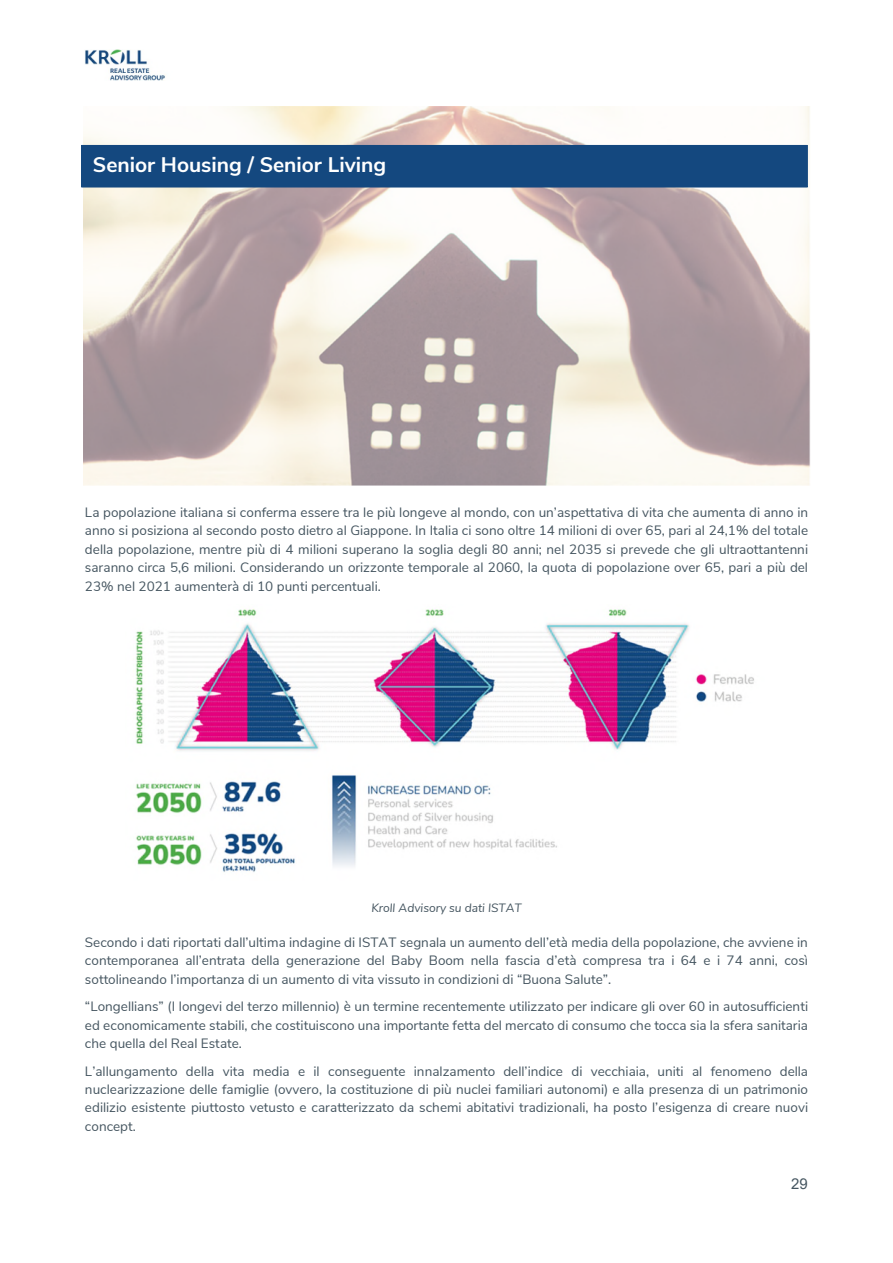
<style>
.page{position:relative;width:893px;height:1263px;background:#fff}
.page>*{position:absolute;margin:0;border:0;box-sizing:border-box;transform-origin:0 0}
.t1{font:700 21px "Nunito Sans";color:#fff}
.t2{font:15px "Arial";color:#455560}
.t3{font:13.5px/18.5px "Nunito Sans";letter-spacing:.005em;color:#455560;text-align:justify}
.t4{font:italic 12px "Nunito Sans";color:#455560}
</style>
<div class="page">
<img style="left:85px;top:49px;width:80px;height:31px">
<img style="left:83px;top:106px;width:727px;height:379px">
<div style="left:82px;top:145px;width:725px;height:42px;background:#14487f"></div>
<img style="left:135px;top:609px;width:619px;height:263px">
<p class="t1" style="left:93px;top:150px;width:295px">Senior Housing / Senior Living</p>
<p class="t3" style="left:85px;top:502px;width:725px">La popolazione italiana si conferma essere tra le più longeve al mondo, con un’aspettativa di vita che aumenta di anno in anno si posiziona al secondo posto dietro al Giappone. In Italia ci sono oltre 14 milioni di over 65, pari al 24,1% del totale della popolazione, mentre più di 4 milioni superano la soglia degli 80 anni; nel 2035 si prevede che gli ultraottantenni saranno circa 5,6 milioni. Considerando un orizzonte temporale al 2060, la quota di popolazione over 65, pari a più del 23% nel 2021 aumenterà di 10 punti percentuali.</p>
<p class="t4" style="left:371px;top:899px;width:152px">Kroll Advisory su dati ISTAT</p>
<p class="t3" style="left:85px;top:932px;width:724px">Secondo i dati riportati dall’ultima indagine di ISTAT segnala un aumento dell’età media della popolazione, che avviene in contemporanea all’entrata della generazione del Baby Boom nella fascia d’età compresa tra i 64 e i 74 anni, così sottolineando l’importanza di un aumento di vita vissuto in condizioni di “Buona Salute”.</p>
<p class="t3" style="left:85px;top:997px;width:725px">“Longellians” (I longevi del terzo millennio) è un termine recentemente utilizzato per indicare gli over 60 in autosufficienti ed economicamente stabili, che costituiscono una importante fetta del mercato di consumo che tocca sia la sfera sanitaria che quella del Real Estate.</p>
<p class="t3" style="left:85px;top:1061px;width:725px">L’allungamento della vita media e il conseguente innalzamento dell’indice di vecchiaia, uniti al fenomeno della nuclearizzazione delle famiglie (ovvero, la costituzione di più nuclei familiari autonomi) e alla presenza di un patrimonio edilizio esistente piuttosto vetusto e caratterizzato da schemi abitativi tradizionali, ha posto l’esigenza di creare nuovi concept.</p>
<p class="t2" style="left:791px;top:1176px;width:18px">29</p>
</div>
